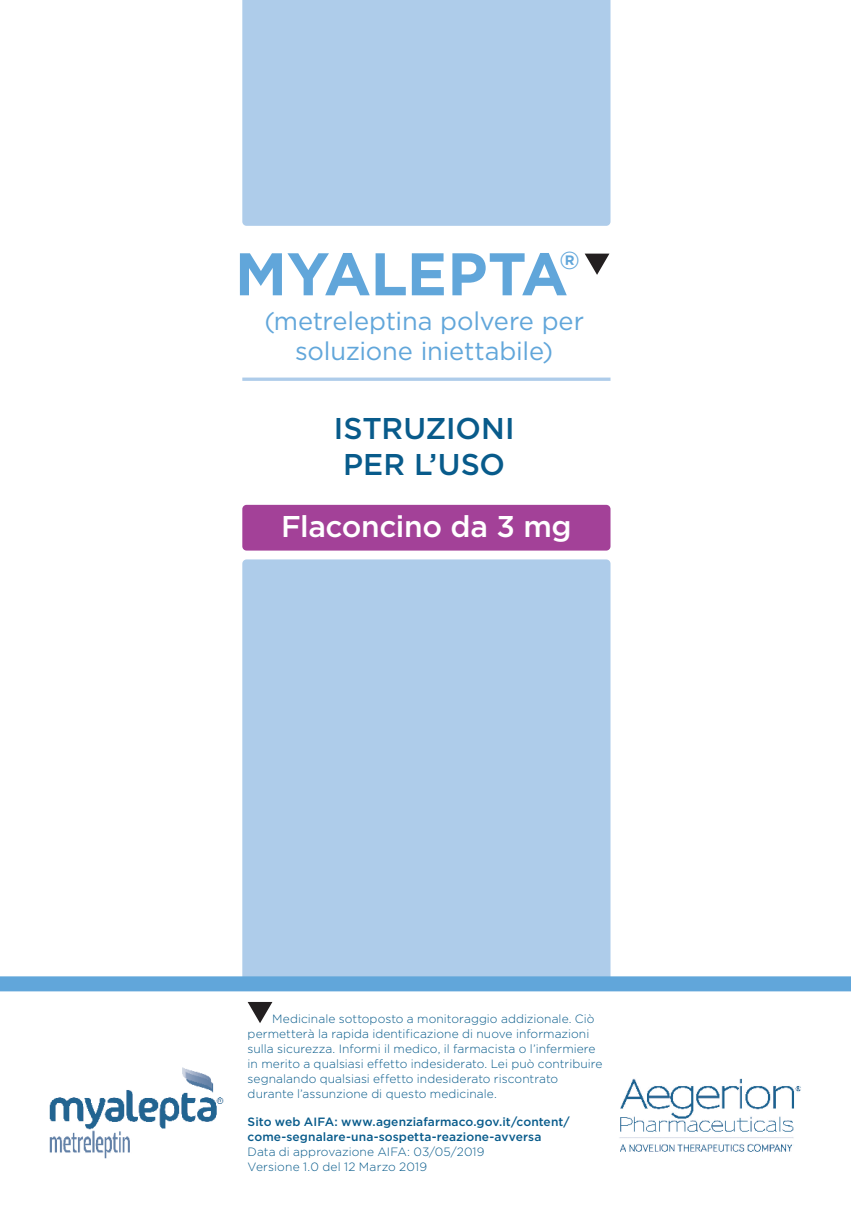
<style>
.page{position:relative;width:851px;height:1221px;background:#fff}
.page>*{position:absolute;margin:0;border:0;box-sizing:border-box;transform-origin:0 0}
.t1{font:700 60px "Gotham";letter-spacing:-.01em;color:#61a6da}
.t2{font:500 30px/36px "Gotham";color:#085b8b;text-align:center}
.t3{font:500 30px "Gotham";letter-spacing:-.01em;color:#fff}
.t4{font:25.5px/30px "Gotham";letter-spacing:-.005em;color:#61a6da;text-align:center}
.t5{font:700 24.45px "Gotham";color:#61a6da}
.t6{font:300 12px/15px "Gotham";letter-spacing:.005em;color:#085b8b}
.t7{font:500 12px/15px "Gotham";letter-spacing:.005em;color:#085b8b}
</style>
<div class="page">
<div style="left:242px;top:559px;width:368px;height:424px;background:#aeccea;border-radius:4px"></div>
<img style="left:49px;top:1067px;width:175px;height:91px">
<div style="left:242px;top:0;width:368px;height:226px;background:#aeccea"></div>
<svg style="left:242px;top:377px;width:368px;height:4px"></svg>
<svg style="left:584px;top:253px;width:25px;height:22px"></svg>
<img style="left:619px;top:1078px;width:182px;height:74px">
<div style="left:0;top:976px;width:850px;height:15px;background:#61a6da"></div>
<svg style="left:247px;top:1002px;width:25px;height:21px"></svg>
<div style="left:242px;top:505px;width:368px;height:45px;background:#a34198;border-radius:4px"></div>
<p class="t5" style="left:559px;top:246px;width:22px">®</p>
<p class="t1" style="left:235px;top:239px;width:335px">MYALEPTA</p>
<p class="t4" style="left:264px;top:305px;width:321px">(metreleptina polvere per soluzione iniettabile)</p>
<p class="t2" style="left:334px;top:409px;width:182px">ISTRUZIONI<br>PER L’USO</p>
<p class="t3" style="left:281px;top:509px;width:292px">Flaconcino da 3 mg</p>
<p class="t6" style="left:247px;top:1011px;width:356px;text-indent:25px">Medicinale sottoposto a monitoraggio addizionale. Ciò permetterà la rapida identificazione di nuove informazioni sulla sicurezza. Informi il medico, il farmacista o l’infermiere in merito a qualsiasi effetto indesiderato. Lei può contribuire segnalando qualsiasi effetto indesiderato riscontrato durante l’assunzione di questo medicinale.</p>
<p class="t7" style="left:247px;top:1113px;width:324px">Sito web AIFA: www.agenziafarmaco.gov.it/content/ come-segnalare-una-sospetta-reazione-avversa</p>
<p class="t6" style="left:247px;top:1143px;width:238px">Data di approvazione AIFA: 03/05/2019</p>
<p class="t6" style="left:247px;top:1158px;width:181px">Versione 1.0 del 12 Marzo 2019</p>
</div>
